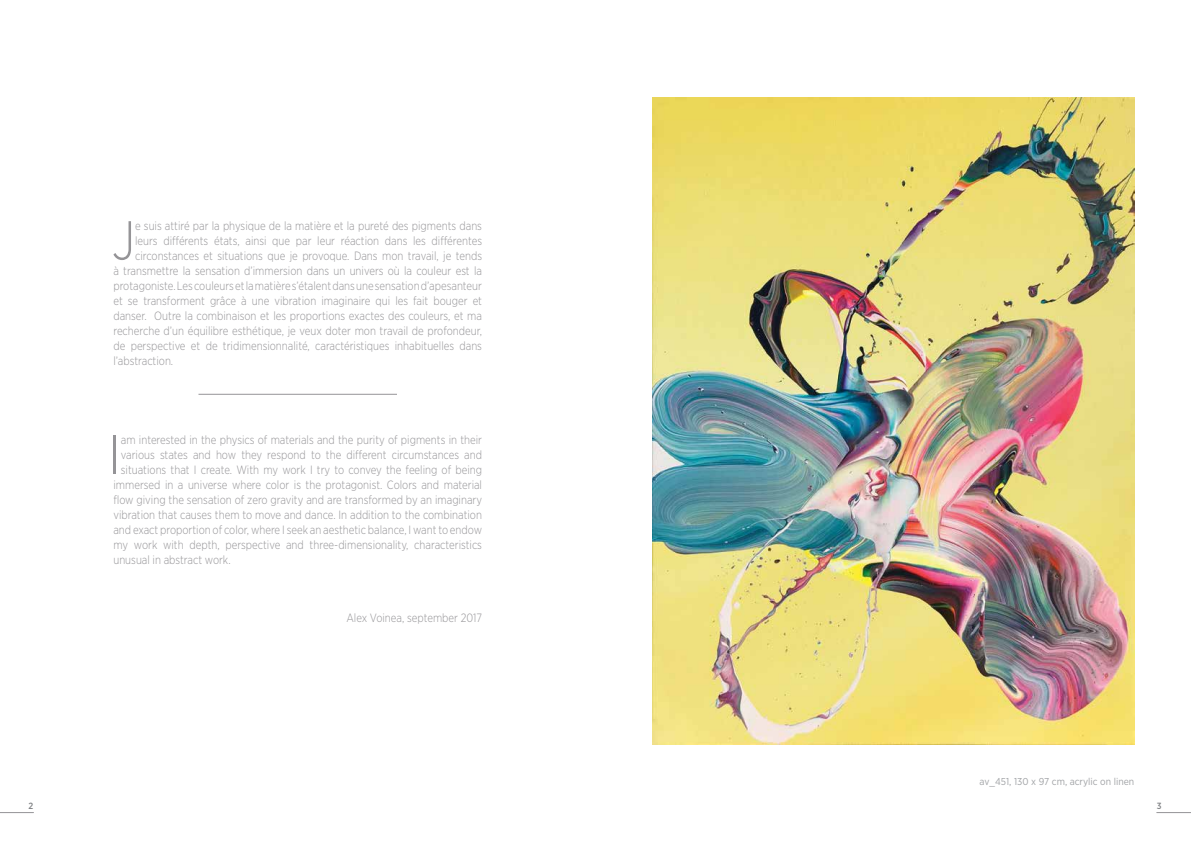
<style>
.page{position:relative;width:1191px;height:842px;background:#fff}
.page>*{position:absolute;margin:0;border:0;box-sizing:border-box;transform-origin:0 0}
.t1{font:300 54.9px "Gotham Narrow";color:#959497;scale:.93 1}
.t2{font:300 12px "Gotham Narrow";color:#959497;scale:.93 1}
.t3{font:10px "Gotham Narrow";color:#a1a3a6}
.t4{font:500 9px "Gotham Narrow";color:#808285}
</style>
<div class="page">
<hr style="left:1156px;top:812px;width:35px;height:1px;background:#959497">
<hr style="left:0;top:812px;width:34px;height:1px;background:#959497">
<hr style="left:198px;top:394px;width:199px;height:1px;background:#959497">
<img style="left:652px;top:97px;width:482px;height:648px">
<h1 class="t1" style="left:112px;top:207px;width:26px">J</h1>
<p class="t2" style="left:135px;top:218px;width:374px">e suis attiré par la physique de la matière et la pureté des pigments dans</p>
<p class="t2" style="left:135px;top:233px;width:374px">leurs différents états, ainsi que par leur réaction dans les différentes</p>
<p class="t2" style="left:135px;top:248px;width:374px">circonstances et situations que je provoque. Dans mon travail, je tends</p>
<p class="t2" style="left:113px;top:263px;width:398px">à transmettre la sensation d’immersion dans un univers où la couleur est la</p>
<p class="t2" style="left:113px;top:278px;width:398px">protagoniste. Les couleurs et la matière s’étalent dans une sensation d’apesanteur</p>
<p class="t2" style="left:113px;top:293px;width:398px">et se transforment grâce à une vibration imaginaire qui les fait bouger et</p>
<p class="t2" style="left:113px;top:308px;width:398px">danser. Outre la combinaison et les proportions exactes des couleurs, et ma</p>
<p class="t2" style="left:113px;top:323px;width:398px">recherche d’un équilibre esthétique, je veux doter mon travail de profondeur,</p>
<p class="t2" style="left:113px;top:338px;width:398px">de perspective et de tridimensionnalité, caractéristiques inhabituelles dans</p>
<p class="t2" style="left:113px;top:353px;width:66px">l’abstraction.</p>
<h1 class="t1" style="left:108px;top:421px;width:15px">I</h1>
<p class="t2" style="left:121px;top:432px;width:390px">am interested in the physics of materials and the purity of pigments in their</p>
<p class="t2" style="left:121px;top:447px;width:390px">various states and how they respond to the different circumstances and</p>
<p class="t2" style="left:121px;top:462px;width:390px">situations that I create. With my work I try to convey the feeling of being</p>
<p class="t2" style="left:113px;top:477px;width:398px">immersed in a universe where color is the protagonist. Colors and material</p>
<p class="t2" style="left:113px;top:492px;width:398px">flow giving the sensation of zero gravity and are transformed by an imaginary</p>
<p class="t2" style="left:113px;top:507px;width:398px">vibration that causes them to move and dance. In addition to the combination</p>
<p class="t2" style="left:113px;top:522px;width:398px">and exact proportion of color, where I seek an aesthetic balance, I want to endow</p>
<p class="t2" style="left:113px;top:537px;width:398px">my work with depth, perspective and three-dimensionality, characteristics</p>
<p class="t2" style="left:113px;top:552px;width:127px">unusual in abstract work.</p>
<p class="t2" style="left:346px;top:610px;width:147px">Alex Voinea, september 2017</p>
<p class="t3" style="left:979px;top:775px;width:156px">av_451, 130 x 97 cm, acrylic on linen</p>
<p class="t4" style="left:28px;top:800px;width:6px">2</p>
<p class="t4" style="left:1157px;top:800px;width:6px">3</p>
</div>
